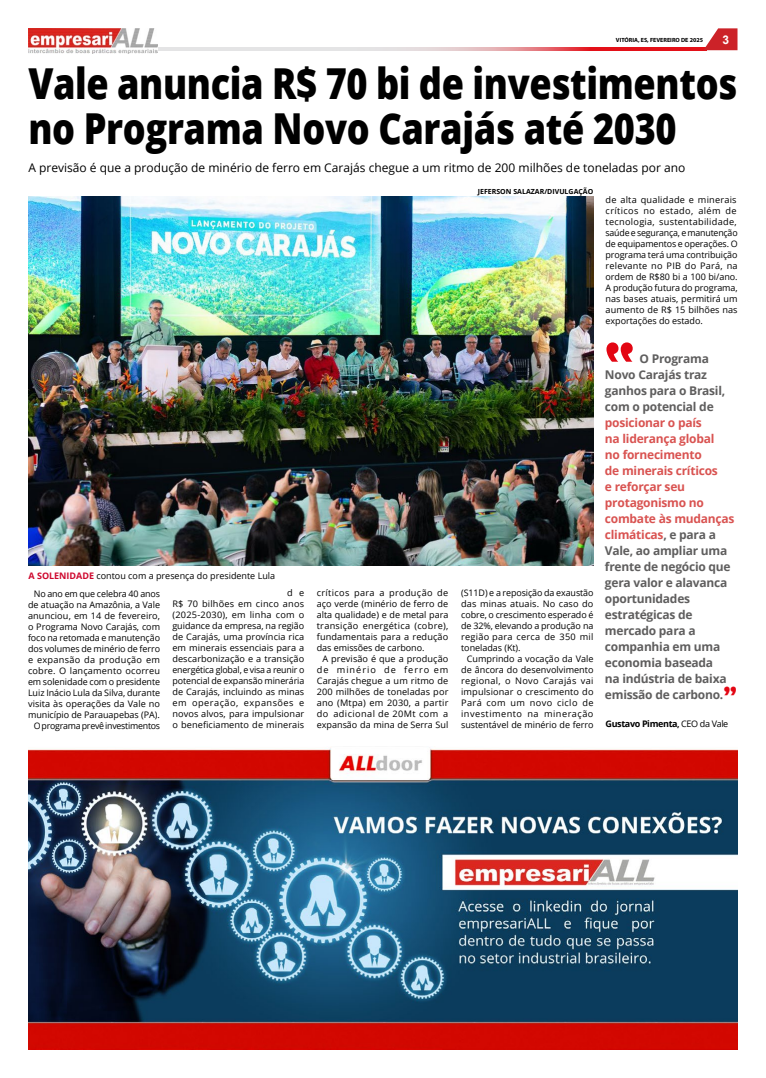
<style>
.page{position:relative;width:766px;height:1078px;background:#fff}
.page>*{position:absolute;margin:0;border:0;box-sizing:border-box;transform-origin:0 0}
.t1{font:800 42.6px/45px "Open Sans";letter-spacing:-.01em;color:#000;scale:.85 1}
.t2{font:700 condensed 27px "Poynter Agate";color:#e30613}
.t3{font:700 12px/16px "Open Sans";letter-spacing:-.02em;color:#5f5e5e}
.t4{font:12px "Open Sans";color:#000}
.t5{font:700 12px "Arial";color:#fff}
.t6{font:9px/11px "Open Sans";color:#000;text-align:justify}
.t7{font:700 9px "Open Sans";letter-spacing:-.04em;color:#000}
.t8{font:700 7px "Open Sans";color:#000}
.t9{font:700 6px "Myriad Pro";color:#000}
.s1{font-weight:700;color:#ce072d}
.s2{color:#d95351}
.s3{font-size:8.5px}
.s4{font-weight:400}
</style>
<div class="page">
<svg style="left:159px;top:47px;width:544px;height:3px;background:#e39ea2"></svg>
<svg style="left:703px;top:28px;width:34px;height:22px"></svg>
<img style="left:28px;top:28px;width:129px;height:25px">
<img style="left:28px;top:747px;width:709px;height:302px">
<img style="left:29px;top:196px;width:564px;height:370px">
<p class="t9" style="left:615px;top:36px;width:88px">VITÓRIA, ES, FEVEREIRO DE 2025</p>
<h3 class="t5" style="left:722px;top:31px;width:8px">3</h3>
<h1 class="t1" style="left:28px;top:59px;width:835px">Vale anuncia R$ 70 bi de investimentos no Programa Novo Carajás até 2030</h1>
<h3 class="t4" style="left:28px;top:159px;width:658px">A previsão é que a produção de minério de ferro em Carajás chegue a um ritmo de 200 milhões de toneladas por ano</h3>
<p class="t8" style="left:477px;top:186px;width:117px">JEFERSON SALAZAR/DIVULGAÇÃO</p>
<p class="t6" style="left:605px;top:194px;width:133px">de alta qualidade e minerais críticos no estado, além de tecnologia, sustentabilidade, saúde e segurança, e manutenção de equipamentos e operações. O programa terá uma contribuição relevante no PIB do Pará, na ordem de R$80 bi a 100 bi/ano.<br>A produção futura do programa, nas bases atuais, permitirá um aumento de R$ 15 bilhões nas exportações do estado.</p>
<p class="t6" style="left:28px;top:569px;width:248px"><span class="s1">A SOLENIDADE</span> contou com a presença do presidente Lula</p>
<p class="t6" style="left:28px;top:587px;width:134px;text-align:right">No ano em que celebra 40 anos de atuação na Amazônia, a Vale anunciou, em 14 de fevereiro, o Programa Novo Carajás, com foco na retomada e manutenção dos volumes de minério de ferro e expansão da produção em cobre. O lançamento ocorreu em solenidade com o presidente<br>Luiz Inácio Lula da Silva, durante visita às operações da Vale no município de Parauapebas (PA).<br>O programa prevê investimentos</p>
<p class="t6" style="left:172px;top:586px;width:133px;text-indent:115px">d e R$ 70 bilhões em cinco anos (2025-2030), em linha com o guidance da empresa, na região de Carajás, uma província rica em minerais essenciais para a descarbonização e a transição energética global, e visa a reunir o potencial de expansão minerária de Carajás, incluindo as minas em operação, expansões e novos alvos, para impulsionar o beneficiamento de minerais</p>
<p class="t6" style="left:317px;top:586px;width:133px">críticos para a produção de aço verde (minério de ferro de alta qualidade) e de metal para transição energética (cobre), fundamentais para a redução das emissões de carbono.</p>
<p class="t6" style="left:317px;top:652px;width:133px;text-indent:6px">A previsão é que a produção de minério de ferro em Carajás chegue a um ritmo de 200 milhões de toneladas por ano (Mtpa) em 2030, a partir do adicional de 20Mt com a expansão da mina de Serra Sul</p>
<p class="t6" style="left:461px;top:586px;width:134px">(S11D) e a reposição da exaustão das minas atuais. No caso do cobre, o crescimento esperado é de 32%, elevando a produção na região para cerca de 350 mil toneladas (Kt).</p>
<p class="t6" style="left:461px;top:652px;width:134px;text-indent:6px">Cumprindo a vocação da Vale de âncora do desenvolvimento regional, o Novo Carajás vai impulsionar o crescimento do Pará com um novo ciclo de investimento na mineração sustentável de minério de ferro</p>
<h3 class="t3" style="left:604px;top:350px;width:122px;text-indent:35px">O Programa<br>Novo Carajás traz ganhos para o Brasil, com o potencial de</h3>
<p class="t3" style="left:604px;top:414px;width:131px"><span class="s2">posicionar o país<br>na liderança global<br>no fornecimento<br>de minerais críticos<br>e reforçar seu protagonismo no combate às mudanças climáticas</span>, e para a<br>Vale, ao ampliar uma frente de negócio que gera valor e alavanca oportunidades estratégicas de mercado para a companhia em uma economia baseada<br>na indústria de baixa emissão de carbono.</p>
<h2 class="t2" style="left:723px;top:680px;width:14px">”</h2>
<p class="t7" style="left:605px;top:717px;width:124px">Gustavo Pimenta<span class="s3">,</span> <span class="s4">CEO da Vale</span></p>
</div>
